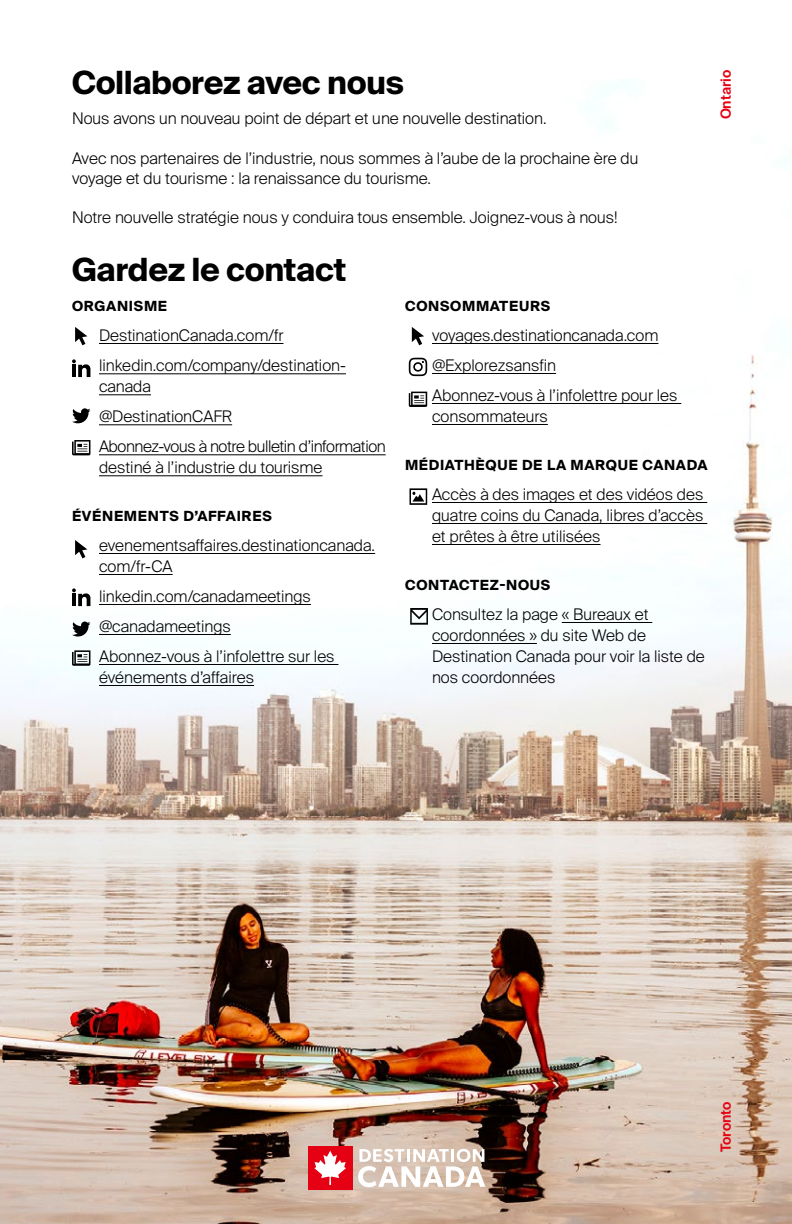
<style>
.page{position:relative;width:792px;height:1224px;background:#fff}
.page>*{position:absolute;margin:0;border:0;box-sizing:border-box;transform-origin:0 0}
.t1{font:700 32px "Suisse Intl";letter-spacing:-.01em;color:#000}
.t2{font:300 16px/21px "Suisse Intl";color:#000}
.t3{font:300 16px/30px "Suisse Intl";letter-spacing:-.025em;color:#000}
.t4{font:700 14px "Suisse Intl";letter-spacing:.05em;color:#000}
.t5{font:600 14px "Suisse Intl";color:#e60013}
</style>
<div class="page">
<img style="left:0;top:83px;width:792px;height:1141px">
<hr style="left:432px;top:424px;width:116px;height:1px;background:#000">
<hr style="left:99px;top:343px;width:184px;height:1px;background:#000">
<hr style="left:99px;top:553px;width:276px;height:1px;background:#000">
<hr style="left:99px;top:574px;width:74px;height:1px;background:#000">
<hr style="left:99px;top:604px;width:212px;height:1px;background:#000">
<hr style="left:99px;top:634px;width:132px;height:1px;background:#000">
<hr style="left:99px;top:664px;width:239px;height:1px;background:#000">
<hr style="left:99px;top:685px;width:155px;height:1px;background:#000">
<hr style="left:432px;top:343px;width:226px;height:1px;background:#000">
<hr style="left:432px;top:373px;width:124px;height:1px;background:#000">
<hr style="left:432px;top:403px;width:249px;height:1px;background:#000">
<hr style="left:432px;top:502px;width:275px;height:1px;background:#000">
<hr style="left:432px;top:523px;width:275px;height:1px;background:#000">
<hr style="left:432px;top:544px;width:169px;height:1px;background:#000">
<hr style="left:562px;top:622px;width:90px;height:1px;background:#000">
<hr style="left:432px;top:643px;width:105px;height:1px;background:#000">
<svg style="left:75px;top:327px;width:12px;height:18px"></svg>
<svg style="left:72px;top:408px;width:18px;height:15px"></svg>
<svg style="left:72px;top:440px;width:18px;height:15px"></svg>
<svg style="left:72px;top:359px;width:18px;height:18px"></svg>
<svg style="left:75px;top:540px;width:12px;height:18px"></svg>
<svg style="left:72px;top:622px;width:18px;height:15px"></svg>
<svg style="left:72px;top:650px;width:18px;height:16px"></svg>
<svg style="left:72px;top:588px;width:18px;height:18px"></svg>
<svg style="left:412px;top:327px;width:12px;height:18px"></svg>
<svg style="left:409px;top:392px;width:18px;height:15px"></svg>
<svg style="left:409px;top:358px;width:18px;height:18px"></svg>
<svg style="left:409px;top:488px;width:18px;height:17px"></svg>
<svg style="left:410px;top:608px;width:18px;height:17px"></svg>
<div style="left:308px;top:1146px;width:44px;height:44px;background:#e60013"></div>
<svg style="left:314px;top:1151px;width:32px;height:34px"></svg>
<svg style="left:358px;top:1149px;width:127px;height:38px"></svg>
<hr style="left:99px;top:373px;width:247px;height:1px;background:#000">
<hr style="left:99px;top:394px;width:52px;height:1px;background:#000">
<hr style="left:99px;top:424px;width:133px;height:1px;background:#000">
<hr style="left:99px;top:454px;width:287px;height:1px;background:#000">
<hr style="left:99px;top:475px;width:224px;height:1px;background:#000">
<p class="t1" style="left:72px;top:65px;width:334px">Collaborez avec nous</p>
<p class="t2" style="left:72px;top:108px;width:476px">Nous avons un nouveau point de départ et une nouvelle destination.</p>
<p class="t2" style="left:72px;top:147px;width:568px">Avec nos partenaires de l’industrie, nous sommes à l’aube de la prochaine ère du voyage et du tourisme : la renaissance du tourisme.</p>
<p class="t2" style="left:72px;top:207px;width:547px">Notre nouvelle stratégie nous y conduira tous ensemble. Joignez-vous à nous!</p>
<p class="t1" style="left:72px;top:252px;width:276px">Gardez le contact</p>
<p class="t4" style="left:72px;top:298px;width:97px">ORGANISME</p>
<p class="t2" style="left:99px;top:325px;width:186px">DestinationCanada.com/fr</p>
<p class="t2" style="left:99px;top:355px;width:248px">linkedin.com/company/destination&shy;canada</p>
<p class="t3" style="left:99px;top:402px;width:288px">@DestinationCAFR<br>Abonnez-vous à notre bulletin d’information</p>
<p class="t2" style="left:99px;top:457px;width:225px">destiné à l’industrie du tourisme</p>
<p class="t4" style="left:72px;top:508px;width:201px">ÉVÉNEMENTS D’AFFAIRES</p>
<p class="t2" style="left:99px;top:535px;width:278px">evenementsaffaires.destinationcanada. com/fr-CA</p>
<p class="t2" style="left:99px;top:586px;width:213px">linkedin.com/canadameetings</p>
<p class="t2" style="left:99px;top:612px;width:237px;line-height:30px">@canadameetings<br>Abonnez-vous à l’infolettre sur les</p>
<p class="t2" style="left:99px;top:667px;width:157px">événements d’affaires</p>
<p class="t4" style="left:405px;top:298px;width:147px">CONSOMMATEURS</p>
<p class="t2" style="left:432px;top:325px;width:228px">voyages.destinationcanada.com</p>
<p class="t2" style="left:432px;top:355px;width:126px">@Explorezsansfin</p>
<p class="t2" style="left:432px;top:385px;width:247px">Abonnez-vous à l’infolettre pour les consommateurs</p>
<p class="t4" style="left:405px;top:457px;width:304px">MÉDIATHÈQUE DE LA MARQUE CANADA</p>
<p class="t2" style="left:432px;top:484px;width:273px;text-align:justify">Accès à des images et des vidéos des quatre coins du Canada, libres d’accès et prêtes à être utilisées</p>
<p class="t4" style="left:405px;top:577px;width:147px">CONTACTEZ-NOUS</p>
<p class="t2" style="left:432px;top:604px;width:274px">Consultez la page « Bureaux et coordonnées » du site Web de<br>Destination Canada pour voir la liste de nos coordonnées</p>
<p class="t5" style="left:718px;top:119px;width:51px;rotate:-90deg">Ontario</p>
<p class="t5" style="left:718px;top:1152px;width:52px;rotate:-90deg">Toronto</p>
</div>
